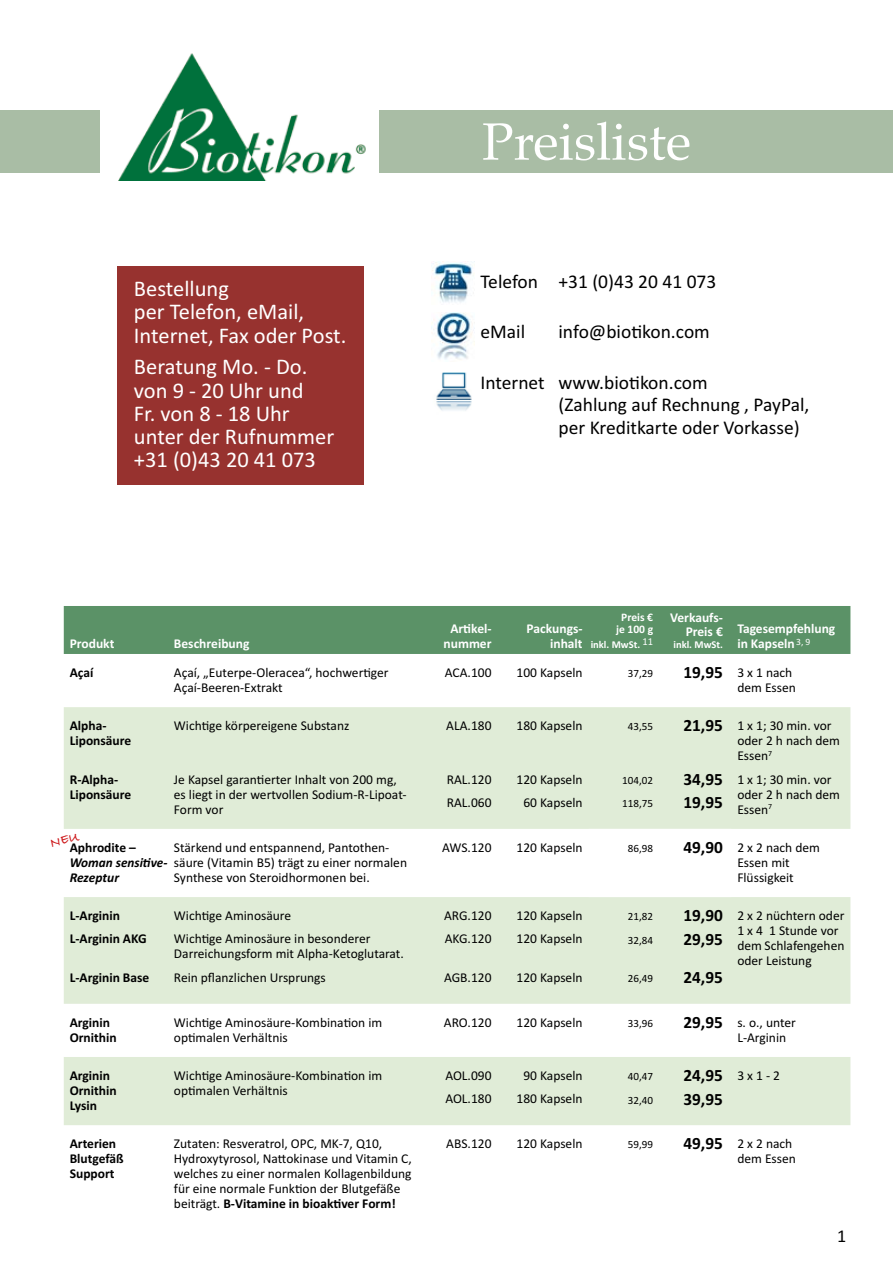
<style>
.page{position:relative;width:893px;height:1263px;background:#fff}
.page>*{position:absolute;margin:0;border:0;box-sizing:border-box;transform-origin:0 0}
.t1{font:52.5px "Palatino";color:#fff}
.t2{font:22.5px/23.2px "Calibri";color:#fff}
.t3{font:19.5px/22.5px "Calibri";color:#000}
.t4{font:18px "Calibri";color:#000}
.t5{font:700 17.25px/23.5px "Calibri";color:#000}
.t6{font:13.5px/15px "Calibri";color:#000}
.t7{font:700 13.5px/15px "Calibri";color:#000}
.t8{font:700 13.5px/15px "Calibri";color:#fff;text-align:right}
.t9{font:italic 700 13.5px/15px "Calibri";color:#000}
.t10{font:700 11.55px/12px "Calibri";color:#fff;text-align:center}
.t11{font:11.1px/23.5px "Calibri";color:#000}
.t12{font:700 10.5px "Calibri";color:#fff}
.s1{font-weight:700;font-size:17.25px}
.s2{font-weight:700}
</style>
<div class="page">
<div style="left:380px;top:110px;width:513px;height:63px;background:#a9bda5"></div>
<div style="left:117px;top:267px;width:247px;height:218px;background:#97322f"></div>
<div style="left:64px;top:606px;width:786px;height:48px;background:#5b9267"></div>
<svg style="left:64px;top:707px;width:786px;height:418px;fill:#e0ecd7"></svg>
<svg style="left:588px;top:829px;width:143px;height:68px"></svg>
<img style="left:436px;top:372px;width:36px;height:39px">
<img style="left:119px;top:53px;width:247px;height:128px">
<img style="left:432px;top:261px;width:41px;height:42px">
<div style="left:0;top:110px;width:99px;height:63px;background:#a9bda5"></div>
<img style="left:432px;top:313px;width:41px;height:47px">
<svg style="left:64px;top:833px;width:16px;height:14px"></svg>
<h2 class="t2" style="left:134px;top:276px;width:214px">Bestellung<br>per Telefon, eMail,<br>Internet, Fax oder Post.</h2>
<h2 class="t2" style="left:134px;top:354px;width:202px">Beratung Mo. - Do. von 9 - 20 Uhr und<br>Fr. von 8 - 18 Uhr unter der Rufnummer +31 (0)43 20 41 073</h2>
<p class="t8" style="left:70px;top:635px;width:46px">Produkt</p>
<p class="t8" style="left:174px;top:635px;width:77px">Beschreibung</p>
<h1 class="t1" style="left:482px;top:98px;width:211px">Preisliste</h1>
<h3 class="t3" style="left:480px;top:270px;width:237px">Telefon +31 (0)43 20 41 073</h3>
<h3 class="t3" style="left:480px;top:320px;width:46px">eMail</h3>
<h3 class="t3" style="left:558px;top:320px;width:153px">info@biotikon.com</h3>
<h3 class="t3" style="left:558px;top:370px;width:252px;text-indent:-78px">Internet www.biotikon.com<br>(Zahlung auf Rechnung , PayPal, per Kreditkarte oder Vorkasse)</h3>
<p class="t8" style="left:443px;top:620px;width:50px;text-align:center">Artikel&shy;nummer</p>
<p class="t8" style="left:527px;top:620px;width:57px">Packungs&shy;inhalt</p>
<p class="t10" style="left:616px;top:610px;width:39px">Preis € je 100 g</p>
<p class="t12" style="left:591px;top:638px;width:64px">inkl. MwSt. <sup>11</sup></p>
<p class="t8" style="left:670px;top:610px;width:54px;line-height:13.5px">Verkaufs-<br>Preis €</p>
<p class="t12" style="left:673px;top:638px;width:51px">inkl. MwSt.</p>
<p class="t8" style="left:737px;top:620px;width:100px;text-align:left">Tagesempfehlung in Kapseln<sup>3,</sup> <sup>9</sup></p>
<p class="t7" style="left:70px;top:664px;width:25px">Açaí</p>
<p class="t6" style="left:174px;top:664px;width:216px">Açaí, „Euterpe-Oleracea“, hochwertiger<br>Açaí-Beeren-Extrakt</p>
<p class="t6" style="left:445px;top:664px;width:48px">ACA.100</p>
<p class="t6" style="left:516px;top:664px;width:68px">100 Kapseln</p>
<p class="t11" style="left:628px;top:661px;width:27px">37,29</p>
<p class="t6" style="left:683px;top:664px;width:114px;text-align:right"><span class="s1">19,95</span> 3 x 1 nach dem Essen</p>
<p class="t7" style="left:70px;top:717px;width:63px">Alpha-<br>Liponsäure</p>
<p class="t7" style="left:70px;top:771px;width:63px">R-Alpha-<br>Liponsäure</p>
<p class="t5" style="left:683px;top:713px;width:41px">21,95</p>
<p class="t5" style="left:683px;top:766px;width:41px">34,95<br>19,95</p>
<p class="t6" style="left:174px;top:717px;width:177px">Wichtige körpereigene Substanz</p>
<p class="t6" style="left:516px;top:717px;width:68px">180 Kapseln</p>
<p class="t6" style="left:737px;top:717px;width:104px">1 x 1; 30 min. vor oder 2 h nach dem<br>Essen<sup>7</sup></p>
<p class="t6" style="left:737px;top:771px;width:104px">1 x 1; 30 min. vor oder 2 h nach dem<br>Essen<sup>7</sup></p>
<p class="t6" style="left:446px;top:717px;width:47px">ALA.180</p>
<p class="t11" style="left:628px;top:714px;width:27px">43,55</p>
<p class="t6" style="left:174px;top:771px;width:234px">Je Kapsel garantierter Inhalt von 200 mg, es liegt in der wertvollen Sodium-R-Lipoat-<br>Form vor</p>
<p class="t6" style="left:516px;top:767px;width:68px;line-height:23.5px;text-align:center">120 Kapseln<br>60 Kapseln</p>
<p class="t6" style="left:447px;top:767px;width:46px;line-height:23.5px">RAL.120<br>RAL.060</p>
<p class="t11" style="left:622px;top:768px;width:32px">104,02<br>118,75</p>
<p class="t6" style="left:174px;top:839px;width:235px">Stärkend und entspannend, Pantothen&shy;säure (Vitamin B5) trägt zu einer normalen<br>Synthese von Steroidhormonen bei.</p>
<p class="t6" style="left:442px;top:839px;width:51px">AWS.120</p>
<p class="t6" style="left:516px;top:839px;width:68px">120 Kapseln</p>
<p class="t11" style="left:628px;top:836px;width:27px">86,98</p>
<p class="t6" style="left:737px;top:839px;width:84px;text-indent:-54px"><span class="s1">49,90</span> 2 x 2 nach dem<br>Essen mit<br>Flüssigkeit</p>
<p class="t7" style="left:70px;top:839px;width:68px">Aphrodite –</p>
<p class="t9" style="left:70px;top:854px;width:99px">Woman sensitive-<br>Rezeptur</p>
<p class="t7" style="left:70px;top:903px;width:78px;line-height:23.5px">L-Arginin<br>L-Arginin AKG</p>
<p class="t7" style="left:70px;top:969px;width:81px">L-Arginin Base</p>
<p class="t6" style="left:174px;top:903px;width:198px;line-height:23.5px">Wichtige Aminosäure<br>Wichtige Aminosäure in besonderer</p>
<p class="t6" style="left:174px;top:941px;width:231px;line-height:23.5px">Darreichungsform mit Alpha-Ketoglutarat.<br>Rein pflanzlichen Ursprungs</p>
<p class="t6" style="left:444px;top:903px;width:49px;line-height:23.5px">ARG.120<br>AKG.120</p>
<p class="t6" style="left:444px;top:969px;width:49px">AGB.120</p>
<p class="t6" style="left:516px;top:903px;width:68px;line-height:23.5px">120 Kapseln<br>120 Kapseln</p>
<p class="t6" style="left:516px;top:969px;width:68px">120 Kapseln</p>
<p class="t11" style="left:628px;top:904px;width:27px">21,82<br>32,84</p>
<p class="t11" style="left:628px;top:966px;width:27px">26,49</p>
<p class="t5" style="left:683px;top:903px;width:41px">19,90<br>29,95</p>
<p class="t5" style="left:683px;top:965px;width:41px">24,95</p>
<p class="t6" style="left:737px;top:907px;width:109px">2 x 2 nüchtern oder<br>1 x 4 1 Stunde vor dem Schlafengehen oder Leistung</p>
<p class="t7" style="left:70px;top:1014px;width:48px">Arginin<br>Ornithin</p>
<p class="t6" style="left:174px;top:1014px;width:210px">Wichtige Aminosäure-Kombination im optimalen Verhältnis</p>
<p class="t6" style="left:444px;top:1014px;width:49px">ARO.120</p>
<p class="t6" style="left:516px;top:1014px;width:68px">120 Kapseln</p>
<p class="t11" style="left:628px;top:1011px;width:27px">33,96</p>
<p class="t6" style="left:737px;top:1014px;width:60px;text-indent:-54px"><span class="s1">29,95</span> s. o., unter<br>L-Arginin</p>
<p class="t7" style="left:70px;top:1067px;width:48px">Arginin<br>Ornithin<br>Lysin</p>
<p class="t6" style="left:174px;top:1067px;width:210px">Wichtige Aminosäure-Kombination im optimalen Verhältnis</p>
<p class="t6" style="left:445px;top:1063px;width:48px;line-height:23.5px">AOL.090<br>AOL.180</p>
<p class="t6" style="left:516px;top:1063px;width:68px;line-height:23.5px;text-align:center">90 Kapseln<br>180 Kapseln</p>
<p class="t11" style="left:628px;top:1064px;width:27px">40,47<br>32,40</p>
<p class="t5" style="left:683px;top:1063px;width:41px">24,95<br>39,95</p>
<p class="t6" style="left:737px;top:1067px;width:44px">3 x 1 - 2</p>
<p class="t7" style="left:70px;top:1135px;width:55px">Arterien<br>Blutgefäß<br>Support</p>
<p class="t6" style="left:174px;top:1135px;width:239px">Zutaten: Resveratrol, OPC, MK-7, Q10, Hydroxytyrosol, Nattokinase und Vitamin C, welches zu einer normalen Kollagenbildung für eine normale Funktion der Blutgefäße beiträgt. <span class="s2">B-Vitamine in bioaktiver Form!</span></p>
<p class="t6" style="left:446px;top:1135px;width:47px">ABS.120</p>
<p class="t6" style="left:516px;top:1135px;width:68px">120 Kapseln</p>
<p class="t11" style="left:628px;top:1132px;width:27px">59,99</p>
<p class="t6" style="left:683px;top:1135px;width:114px;text-align:right"><span class="s1">49,95</span> 2 x 2 nach dem Essen</p>
<h3 class="t4" style="left:837px;top:1225px;width:11px">1</h3>
</div>
